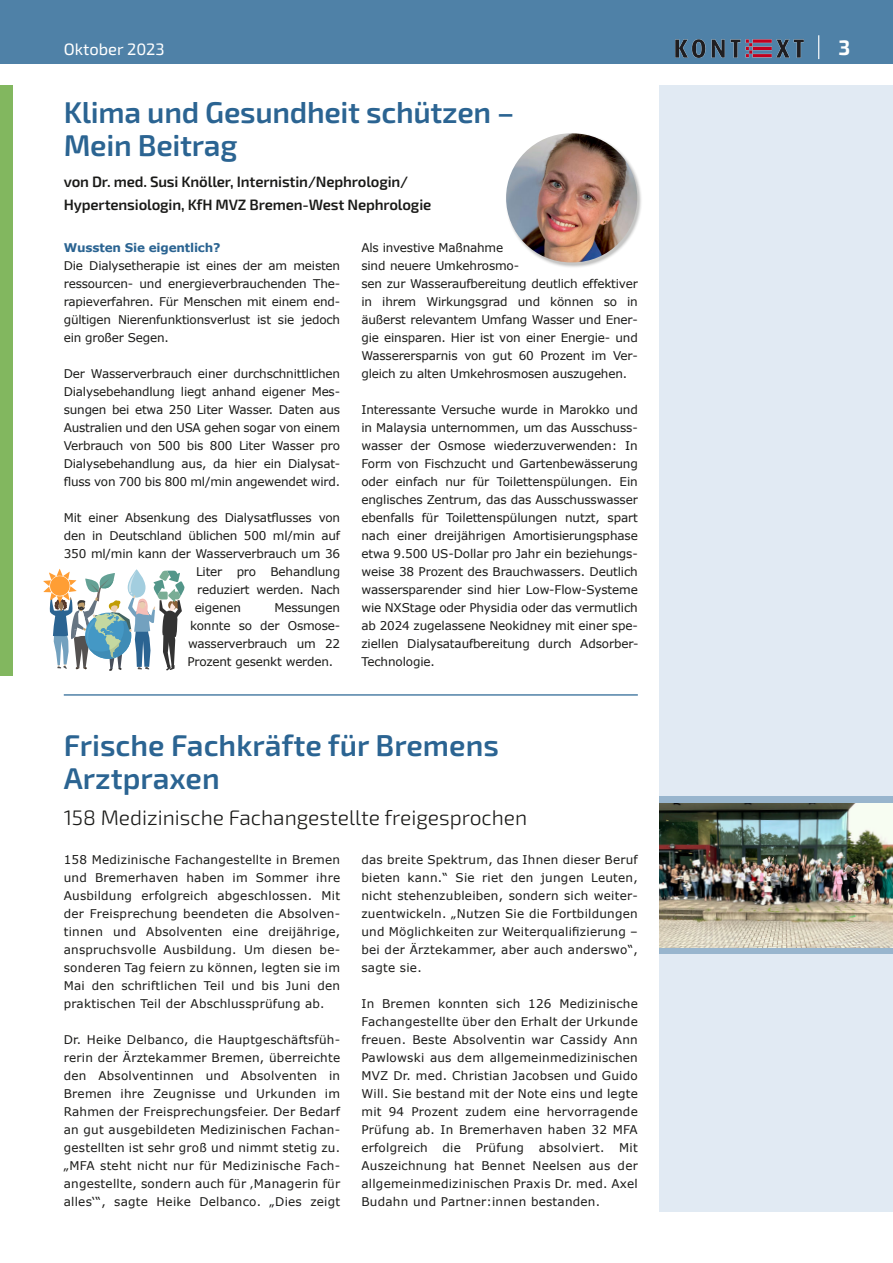
<style>
.page{position:relative;width:893px;height:1263px;background:#fff}
.page>*{position:absolute;margin:0;border:0;box-sizing:border-box;transform-origin:0 0}
.t1{font:600 30px/33px "Exo 2";letter-spacing:-.01em;color:#2b6492}
.t2{font:300 21px "Exo 2";color:#1a1a18}
.t3{font:700 21px "Exo 2";color:#fff}
.t4{font:16.5px "Exo 2";color:#fff}
.t5{font:600 15px/22.5px "Exo 2";letter-spacing:-.01em;color:#1a1a18}
.t6{font:12px/18px "Verdana";letter-spacing:-.015em;color:#1a1a18;text-align:justify}
.t7{font:700 12px "Verdana";letter-spacing:-.015em;color:#2b6492}
</style>
<div class="page">
<div style="left:659px;top:85px;width:234px;height:1127px;background:#e1eaf3"></div>
<div style="left:0;top:0;width:893px;height:64px;background:#4f81a7"></div>
<img style="left:676px;top:39px;width:128px;height:18px">
<svg style="left:818px;top:35px;width:1px;height:24px"></svg>
<hr style="left:64px;top:694px;width:574px;height:2px;background:#4f81a7">
<img style="left:506px;top:134px;width:135px;height:133px">
<img style="left:506px;top:133px;width:131px;height:129px;border-radius:64px">
<svg style="left:43px;top:569px;width:142px;height:102px"></svg>
<div style="left:0;top:85px;width:13px;height:590px;background:#82b75f"></div>
<div style="left:659px;top:797px;width:234px;height:157px;background:#4f81a7;opacity:.5"></div>
<img style="left:659px;top:803px;width:234px;height:144px">
<h3 class="t4" style="left:64px;top:44px;width:102px">Oktober 2023</h3>
<h2 class="t3" style="left:839px;top:41px;width:13px">3</h2>
<h1 class="t1" style="left:64px;top:99px;width:452px">Klima und Gesundheit schützen –<br>Mein Beitrag</h1>
<p class="t5" style="left:64px;top:172px;width:369px">von Dr. med. Susi Knöller, Internistin/Nephrologin/<br>Hypertensiologin, KfH MVZ Bremen-West Nephrologie</p>
<p class="t7" style="left:64px;top:243px;width:158px">Wussten Sie eigentlich?</p>
<p class="t6" style="left:64px;top:258px;width:278px">Die Dialysetherapie ist eines der am meisten ressourcen- und energieverbrauchenden The&shy;rapieverfahren. Für Menschen mit einem end&shy;gültigen Nierenfunktionsverlust ist sie jedoch ein großer Segen.</p>
<p class="t6" style="left:64px;top:366px;width:278px">Der Wasserverbrauch einer durchschnittlichen Dialysebehandlung liegt anhand eigener Mes&shy;sungen bei etwa 250 Liter Wasser. Daten aus Australien und den USA gehen sogar von einem Verbrauch von 500 bis 800 Liter Wasser pro Dialysebehandlung aus, da hier ein Dialysat&shy;fluss von 700 bis 800 ml/min angewendet wird.</p>
<p class="t6" style="left:64px;top:510px;width:278px">Mit einer Absenkung des Dialysatflusses von</p>
<p class="t6" style="left:64px;top:528px;width:278px">den in Deutschland üblichen 500 ml/min auf</p>
<p class="t6" style="left:64px;top:546px;width:278px">350 ml/min kann der Wasserverbrauch um 36</p>
<p class="t6" style="left:196px;top:564px;width:146px">Liter pro Behandlung</p>
<p class="t6" style="left:197px;top:582px;width:144px">reduziert werden. Nach</p>
<p class="t6" style="left:195px;top:600px;width:48px">eigenen</p>
<p class="t6" style="left:187px;top:600px;width:154px;text-indent:87px">Messungen konnte so der Osmose&shy;wasserverbrauch um 22<br>Prozent gesenkt werden.</p>
<p class="t6" style="left:361px;top:240px;width:278px;text-align:left">Als investive Maßnahme<br>sind neuere Umkehrosmo-<br>sen zur Wasseraufbereitung deutlich effektiver in ihrem Wirkungsgrad und können so in äußerst relevantem Umfang Wasser und Ener&shy;gie einsparen. Hier ist von einer Energie- und Wasserersparnis von gut 60 Prozent im Ver&shy;gleich zu alten Umkehrosmosen auszugehen.</p>
<p class="t6" style="left:361px;top:402px;width:279px">Interessante Versuche wurde in Marokko und in Malaysia unternommen, um das Ausschuss&shy;wasser der Osmose wiederzuverwenden: In Form von Fischzucht und Gartenbewässerung oder einfach nur für Toilettenspülungen. Ein englisches Zentrum, das das Ausschusswasser ebenfalls für Toilettenspülungen nutzt, spart nach einer dreĳährigen Amortisierungsphase etwa 9.500 US-Dollar pro Jahr ein beziehungs&shy;weise 38 Prozent des Brauchwassers. Deutlich wassersparender sind hier Low-Flow-Systeme wie NXStage oder Physidia oder das vermutlich ab 2024 zugelassene Neokidney mit einer spe&shy;ziellen Dialysataufbereitung durch Adsorber-Technologie.</p>
<h1 class="t1" style="left:64px;top:732px;width:437px">Frische Fachkräfte für Bremens<br>Arztpraxen</h1>
<h2 class="t2" style="left:64px;top:810px;width:465px">158 Medizinische Fachangestellte freigesprochen</h2>
<p class="t6" style="left:64px;top:852px;width:278px">158 Medizinische Fachangestellte in Bremen und Bremerhaven haben im Sommer ihre Ausbildung erfolgreich abgeschlossen. Mit der Freisprechung beendeten die Absolven&shy;tinnen und Absolventen eine dreĳährige, anspruchsvolle Ausbildung. Um diesen be&shy;sonderen Tag feiern zu können, legten sie im Mai den schriftlichen Teil und bis Juni den praktischen Teil der Abschlussprüfung ab.</p>
<p class="t6" style="left:64px;top:1032px;width:278px">Dr. Heike Delbanco, die Hauptgeschäftsfüh&shy;rerin der Ärztekammer Bremen, überreichte den Absolventinnen und Absolventen in Bremen ihre Zeugnisse und Urkunden im Rahmen der Freisprechungsfeier. Der Bedarf an gut ausgebildeten Medizinischen Fachan&shy;gestellten ist sehr groß und nimmt stetig zu. „MFA steht nicht nur für Medizinische Fach&shy;angestellte, sondern auch für ‚Managerin für alles‘“, sagte Heike Delbanco. „Dies zeigt</p>
<p class="t6" style="left:361px;top:852px;width:278px">das breite Spektrum, das Ihnen dieser Beruf bieten kann.“ Sie riet den jungen Leuten, nicht stehenzubleiben, sondern sich weiter&shy;zuentwickeln. „Nutzen Sie die Fortbildungen und Möglichkeiten zur Weiterqualifizierung – bei der Ärztekammer, aber auch anderswo“, sagte sie.</p>
<p class="t6" style="left:361px;top:996px;width:278px">In Bremen konnten sich 126 Medizinische Fachangestellte über den Erhalt der Urkunde freuen. Beste Absolventin war Cassidy Ann Pawlowski aus dem allgemeinmedizinischen MVZ Dr. med. Christian Jacobsen und Guido Will. Sie bestand mit der Note eins und legte mit 94 Prozent zudem eine hervorragende Prüfung ab. In Bremerhaven haben 32 MFA erfolgreich die Prüfung absolviert. Mit Auszeichnung hat Bennet Neelsen aus der allgemeinmedizinischen Praxis Dr. med. Axel Budahn und Partner:innen bestanden.</p>
</div>
